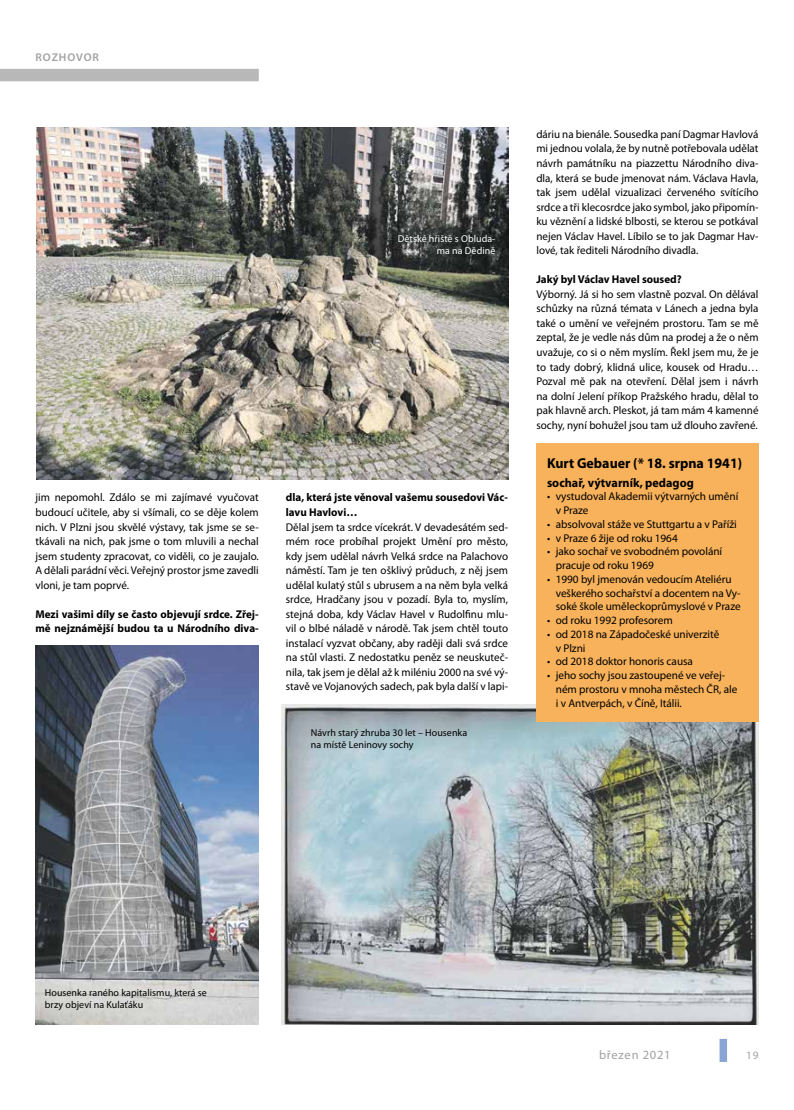
<style>
.page{position:relative;width:794px;height:1110px;background:#fff}
.page>*{position:absolute;margin:0;border:0;box-sizing:border-box;transform-origin:0 0}
.t1{font:700 14.38px "Myriad Pro";color:#000}
.t2{font:700 12.5px "Myriad Pro";color:#000}
.t3{font:12.5px "Myriad Pro";letter-spacing:.06em;color:#a1a1a1}
.t4{font:11.25px/14.5px "Myriad Pro";letter-spacing:-.005em;color:#000}
.t5{font:700 11.25px/14.5px "Myriad Pro";color:#000}
.t6{font:600 11.25px "Myriad Pro";letter-spacing:.08em;color:#a1a1a1}
.t7{font:11.25px "Myriad Pro";color:#a1a1a1}
.t8{font:10px/12px "Myriad Pro";letter-spacing:.005em;color:#000}
.t9{font:10px/12px "Myriad Pro";letter-spacing:.005em;color:#fff;text-align:right}
</style>
<div class="page">
<div style="left:719px;top:1038px;width:8px;height:23px;background:#8aa4d4"></div>
<div style="left:0;top:69px;width:259px;height:12px;background:#b9b8b8"></div>
<img style="left:37px;top:128px;width:471px;height:351px">
<img style="left:35px;top:645px;width:224px;height:379px">
<img style="left:282px;top:704px;width:476px;height:320px">
<div style="left:536px;top:443px;width:222px;height:278px;background:#f8b25b"></div>
<p class="t6" style="left:36px;top:50px;width:65px">ROZHOVOR</p>
<p class="t9" style="left:398px;top:232px;width:99px">Dětské hřiště s Obluda&shy;ma na Dědině</p>
<p class="t4" style="left:35px;top:490px;width:225px;text-align:justify">jim nepomohl. Zdálo se mi zajímavé vyučovat budoucí učitele, aby si všímali, co se děje kolem nich. V Plzni jsou skvělé výstavy, tak jsme se se&shy;tkávali na nich, pak jsme o tom mluvili a nechal jsem studenty zpracovat, co viděli, co je zaujalo.<br>A dělali parádní věci. Veřejný prostor jsme zavedli vloni, je tam poprvé.</p>
<p class="t5" style="left:35px;top:606px;width:225px">Mezi vašimi díly se často objevují srdce. Zřej&shy;mě nejznámější budou ta u Národního diva-</p>
<p class="t5" style="left:286px;top:490px;width:224px">dla, která jste věnoval vašemu sousedovi Vác&shy;lavu Havlovi…</p>
<p class="t4" style="left:286px;top:519px;width:224px;text-align:justify">Dělal jsem ta srdce vícekrát. V devadesátém sed&shy;mém roce probíhal projekt Umění pro město, kdy jsem udělal návrh Velká srdce na Palachovo náměstí. Tam je ten ošklivý průduch, z něj jsem udělal kulatý stůl s ubrusem a na něm byla velká srdce, Hradčany jsou v pozadí. Byla to, myslím, stejná doba, kdy Václav Havel v Rudolfinu mlu&shy;vil o blbé náladě v národě. Tak jsem chtěl touto instalací vyzvat občany, aby raději dali svá srdce na stůl vlasti. Z nedostatku peněz se neuskuteč&shy;nila, tak jsem je dělal až k miléniu 2000 na své vý&shy;stavě ve Vojanových sadech, pak byla další v lapi-</p>
<p class="t8" style="left:311px;top:726px;width:158px">Návrh starý zhruba 30 let – Housenka na místě Leninovy sochy</p>
<p class="t4" style="left:536px;top:127px;width:224px;text-align:justify">dáriu na bienále. Sousedka paní Dagmar Havlová mi jednou volala, že by nutně potřebovala udělat návrh památníku na piazzettu Národního diva&shy;dla, která se bude jmenovat nám. Václava Havla, tak jsem udělal vizualizaci červeného svítícího srdce a tři klecosrdce jako symbol, jako připomín&shy;ku věznění a lidské blbosti, se kterou se potkával nejen Václav Havel. Líbilo se to jak Dagmar Hav&shy;lové, tak řediteli Národního divadla.</p>
<p class="t5" style="left:536px;top:272px;width:147px">Jaký byl Václav Havel soused?</p>
<p class="t4" style="left:536px;top:286px;width:224px;text-align:justify">Výborný. Já si ho sem vlastně pozval. On dělával schůzky na různá témata v Lánech a jedna byla také o umění ve veřejném prostoru. Tam se mě zeptal, že je vedle nás dům na prodej a že o něm uvažuje, co si o něm myslím. Řekl jsem mu, že je to tady dobrý, klidná ulice, kousek od Hradu… Pozval mě pak na otevření. Dělal jsem i návrh na dolní Jelení příkop Pražského hradu, dělal to pak hlavně arch. Pleskot, já tam mám 4 kamenné sochy, nyní bohužel jsou tam už dlouho zavřené.</p>
<p class="t1" style="left:547px;top:454px;width:197px">Kurt Gebauer (* 18. srpna 1941)</p>
<p class="t2" style="left:547px;top:474px;width:148px">sochař, výtvarník, pedagog</p>
<p class="t4" style="left:556px;top:489px;width:184px;line-height:13.8px;text-indent:-9px">• vystudoval Akademii výtvarných umění v Praze</p>
<p class="t4" style="left:547px;top:516px;width:191px">• absolvoval stáže ve Stuttgartu a v Paříži</p>
<p class="t4" style="left:547px;top:530px;width:132px">• v Praze 6 žije od roku 1964</p>
<p class="t4" style="left:556px;top:544px;width:168px;line-height:13.8px;text-indent:-9px">• jako sochař ve svobodném povolání pracuje od roku 1969</p>
<p class="t4" style="left:556px;top:572px;width:186px;line-height:13.8px;text-indent:-9px">• 1990 byl jmenován vedoucím Ateliéru veškerého sochařství a docentem na Vy&shy;soké škole uměleckoprůmyslové v Praze</p>
<p class="t4" style="left:547px;top:612px;width:127px">• od roku 1992 profesorem</p>
<p class="t4" style="left:556px;top:627px;width:165px;line-height:13.8px;text-indent:-9px">• od 2018 na Západočeské univerzitě v Plzni</p>
<p class="t4" style="left:547px;top:654px;width:147px">• od 2018 doktor honoris causa</p>
<p class="t4" style="left:556px;top:668px;width:183px;line-height:13.8px;text-indent:-9px">• jeho sochy jsou zastoupené ve veřej&shy;ném prostoru v mnoha městech ČR, ale i v Antverpách, v Číně, Itálii.</p>
<p class="t8" style="left:45px;top:985px;width:163px">Housenka raného kapitalismu, která se brzy objeví na Kulaťáku</p>
<p class="t3" style="left:599px;top:1047px;width:73px">březen 2021</p>
<p class="t7" style="left:746px;top:1048px;width:14px">19</p>
</div>
